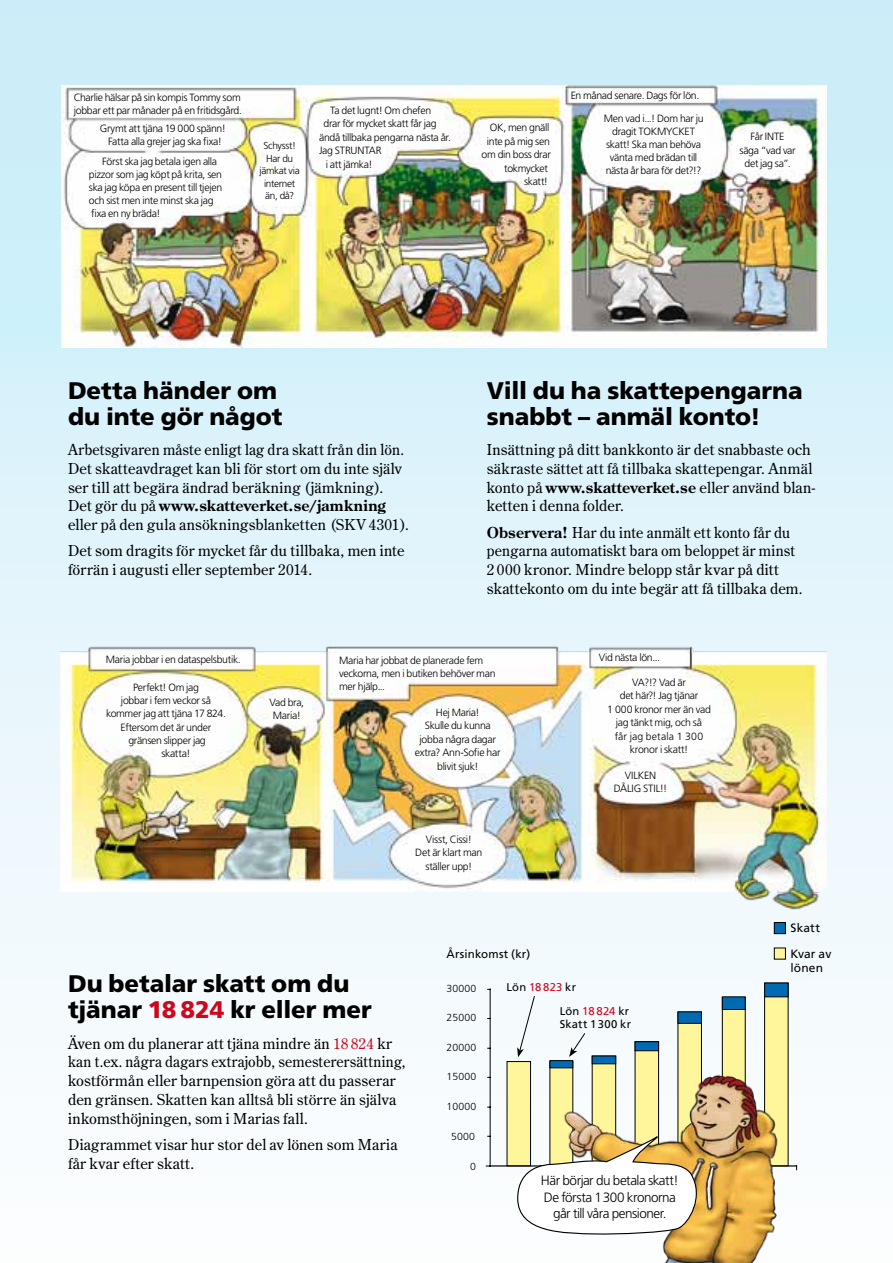
<style>
.page{position:relative;width:893px;height:1263px;background:#fff}
.page>*{position:absolute;margin:0;border:0;box-sizing:border-box;transform-origin:0 0}
.t1{font:900 24px/26.2px "Frutiger";color:#000}
.t2{font:15px/18.8px "Century Old Style";letter-spacing:.015em;color:#000}
.t3{font:300 13.5px/16.5px "Frutiger";letter-spacing:-.035em;color:#000;text-align:center}
.t4{font:12px/26.2px "Frutiger";letter-spacing:.01em;color:#000}
.t5{font:11.55px "Frutiger";letter-spacing:.015em;color:#000}
.t6{font:11.25px/13.5px "Frutiger";letter-spacing:.015em;color:#000}
.t7{font:300 10.5px/13.5px "Frutiger";letter-spacing:-.03em;color:#000;text-align:center}
.t8{font:300 10.2px "Frutiger";letter-spacing:.015em;color:#000}
.t9{font:300 10.05px/12.6px "Frutiger";letter-spacing:-.03em;color:#000;text-align:center}
.s1{font-weight:700}
.s2{color:#cd071e}
</style>
<div class="page">
<div style="left:0;top:0;width:893px;height:1263px;background:linear-gradient(to bottom,#c7ecf9,#fffefe)"></div>
<div style="left:774px;top:922px;width:11px;height:12px;background:#006ab3"></div>
<div style="left:774px;top:922px;width:12px;height:12px;border:1px solid #000"></div>
<div style="left:774px;top:948px;width:11px;height:11px;background:#fff59b"></div>
<div style="left:774px;top:947px;width:12px;height:12px;border:1px solid #000"></div>
<img style="left:61px;top:85px;width:766px;height:263px">
<img style="left:61px;top:641px;width:765px;height:273px">
<div style="left:507px;top:1061px;width:24px;height:105px;background:#fff59b"></div>
<svg style="left:635px;top:1051px;width:24px;height:3px"></svg>
<div style="left:678px;top:1012px;width:24px;height:154px;background:#fff59b;border:1px solid #000"></div>
<div style="left:722px;top:997px;width:24px;height:169px;background:#fff59b;border:1px solid #000"></div>
<div style="left:765px;top:983px;width:23px;height:183px;background:#fff59b"></div>
<div style="left:764px;top:983px;width:24px;height:183px;border:1px solid #000"></div>
<div style="left:635px;top:1041px;width:24px;height:10px;background:#006ab3;border:1px solid #000"></div>
<div style="left:678px;top:1011px;width:24px;height:13px;background:#006ab3;border:1px solid #000"></div>
<div style="left:722px;top:996px;width:24px;height:14px;background:#006ab3;border:1px solid #000"></div>
<div style="left:765px;top:983px;width:23px;height:14px;background:#006ab3"></div>
<hr style="left:490px;top:989px;width:1px;height:177px;background:#000">
<hr style="left:490px;top:1165px;width:307px;height:1px;background:#000">
<img style="left:529px;top:1054px;width:293px;height:209px">
<svg style="left:569px;top:1032px;width:17px;height:25px"></svg>
<svg style="left:517px;top:1135px;width:188px;height:100px"></svg>
<svg style="left:517px;top:995px;width:18px;height:62px"></svg>
<p class="t7" style="left:74px;top:90px;width:170px;text-align:left">Charlie hälsar på sin kompis Tommy som jobbar ett par månader på en fritidsgård.</p>
<p class="t7" style="left:100px;top:121px;width:128px">Grymt att tjäna 19 000 spänn!<br>Fatta alla grejer jag ska fixa!</p>
<p class="t7" style="left:89px;top:154px;width:135px;text-align:left;text-indent:13px">Först ska jag betala igen alla pizzor som jag köpt på krita, sen ska jag köpa en present till tjejen och sist men inte minst ska jag fixa en ny bräda!</p>
<p class="t9" style="left:260px;top:139px;width:42px">Schysst!<br>Har du jämkat via internet än, då?</p>
<p class="t7" style="left:330px;top:103px;width:103px">Ta det lugnt! Om chefen</p>
<p class="t7" style="left:323px;top:117px;width:115px">drar för mycket skatt får jag</p>
<p class="t7" style="left:319px;top:130px;width:134px">ändå tillbaka pengarna nästa år.</p>
<p class="t7" style="left:319px;top:144px;width:64px">Jag STRUNTAR</p>
<p class="t7" style="left:326px;top:157px;width:48px">i att jämka!</p>
<p class="t7" style="left:482px;top:121px;width:71px;text-align:right">OK, men gnäll inte på mig sen om din boss drar tokmycket skatt!</p>
<p class="t7" style="left:604px;top:84px;width:101px;line-height:22.5px;text-align:left;text-indent:-33px">En månad senare. Dags för lön.<br>Men vad i...! Dom har ju</p>
<p class="t7" style="left:606px;top:125px;width:97px">dragit TOKMYCKET skatt! Ska man behöva vänta med brädan till nästa år bara för det?!?</p>
<p class="t7" style="left:739px;top:130px;width:58px">Får INTE<br>säga “vad var det jag sa”.</p>
<h1 class="t1" style="left:68px;top:377px;width:216px">Detta händer om du inte gör något</h1>
<p class="t2" style="left:68px;top:440px;width:342px">Arbetsgivaren måste enligt lag dra skatt från din lön.<br>Det skatteavdraget kan bli för stort om du inte själv ser till att begära ändrad beräkning (jämkning).<br>Det gör du på <span class="s1">www.skatteverket.se/jamkning </span>eller på den gula ansökningsblanketten (SKV 4301).</p>
<h2 class="t2" style="left:68px;top:541px;width:338px">Det som dragits för mycket får du tillbaka, men inte förrän i augusti eller september 2014.</h2>
<h1 class="t1" style="left:487px;top:377px;width:317px">Vill du ha skattepengarna snabbt – anmäl konto!</h1>
<h2 class="t2" style="left:487px;top:440px;width:330px">Insättning på ditt bankkonto är det snabbaste och säkraste -sättet att få tillbaka skattepengar. Anmäl konto på <span class="s1">www.skatteverket.se</span> eller använd blan&shy;ketten i denna folder.</h2>
<h2 class="t2" style="left:487px;top:522px;width:317px"><span class="s1">Observera!</span> Har du inte anmält ett konto får du pengarna automatiskt bara om beloppet är minst 2 000 kronor. Mindre belopp står kvar på ditt skattekonto om du inte begär att få tillbaka dem.</h2>
<p class="t7" style="left:106px;top:652px;width:136px">Maria jobbar i en dataspelsbutik.</p>
<p class="t7" style="left:133px;top:681px;width:68px">Perfekt! Om jag</p>
<p class="t7" style="left:121px;top:694px;width:92px">jobbar i fem veckor så</p>
<p class="t7" style="left:106px;top:707px;width:121px">kommer jag att tjäna 17 824.</p>
<p class="t7" style="left:121px;top:720px;width:92px">Eftersom det är under</p>
<p class="t7" style="left:128px;top:733px;width:79px">gränsen slipper jag</p>
<p class="t7" style="left:161px;top:746px;width:31px">skatta!</p>
<p class="t7" style="left:269px;top:695px;width:36px">Vad bra,<br>Maria!</p>
<p class="t7" style="left:339px;top:654px;width:158px;text-align:left">Maria har jobbat de planerade fem veckorna, men i butiken behöver man mer hjälp...</p>
<p class="t7" style="left:415px;top:705px;width:87px">Hej Maria!<br>Skulle du kunna jobba några dagar extra? Ann-Sofie har blivit sjuk!</p>
<p class="t7" style="left:415px;top:832px;width:69px">Visst, Cissi!<br>Det är klart man ställer upp!</p>
<p class="t5" style="left:446px;top:947px;width:85px">Årsinkomst (kr)</p>
<p class="t7" style="left:599px;top:651px;width:63px">Vid nästa lön...</p>
<p class="t7" style="left:607px;top:675px;width:105px">VA?!? Vad är<br>det här?! Jag tjänar<br>1 000 kronor mer än vad jag tänkt mig, och så<br>får jag betala 1 300 kronor i skatt!</p>
<p class="t7" style="left:614px;top:768px;width:55px">VILKEN<br>DÅLIG STIL!!</p>
<h1 class="t1" style="left:68px;top:970px;width:305px">Du betalar skatt om du tjänar <span class="s2">18 824</span> kr eller mer</h1>
<p class="t2" style="left:68px;top:1033px;width:339px">Även om du planerar att tjäna mindre än <span class="s2">18 824</span> kr kan t.ex. några dagars extrajobb, semesterersättning, kostförmån eller barnpension göra att du passerar den gränsen. Skatten kan alltså bli större än själva inkomsthöjningen, som i -Marias fall.</p>
<h2 class="t2" style="left:68px;top:1135px;width:331px">Diagrammet visar hur stor del av lönen som Maria får kvar efter skatt.</h2>
<p class="t8" style="left:446px;top:982px;width:31px">30000</p>
<p class="t8" style="left:446px;top:1012px;width:31px">25000</p>
<p class="t8" style="left:446px;top:1042px;width:31px">20000</p>
<p class="t8" style="left:446px;top:1071px;width:31px">15000</p>
<p class="t8" style="left:446px;top:1101px;width:31px">10000</p>
<p class="t8" style="left:451px;top:1130px;width:25px">5000</p>
<p class="t8" style="left:470px;top:1160px;width:7px">0</p>
<p class="t6" style="left:506px;top:980px;width:71px">Lön <span class="s2">18 823</span> kr</p>
<p class="t6" style="left:560px;top:1004px;width:73px">Lön <span class="s2">18 824</span> kr<br>Skatt 1300 kr</p>
<p class="t3" style="left:541px;top:1172px;width:139px">Här börjar du betala skatt!<br>De första 1300 kronorna går till våra pensioner.</p>
<p class="t4" style="left:790px;top:915px;width:42px">Skatt<br>Kvar av</p>
<p class="t4" style="left:790px;top:954px;width:34px">lönen</p>
</div>
